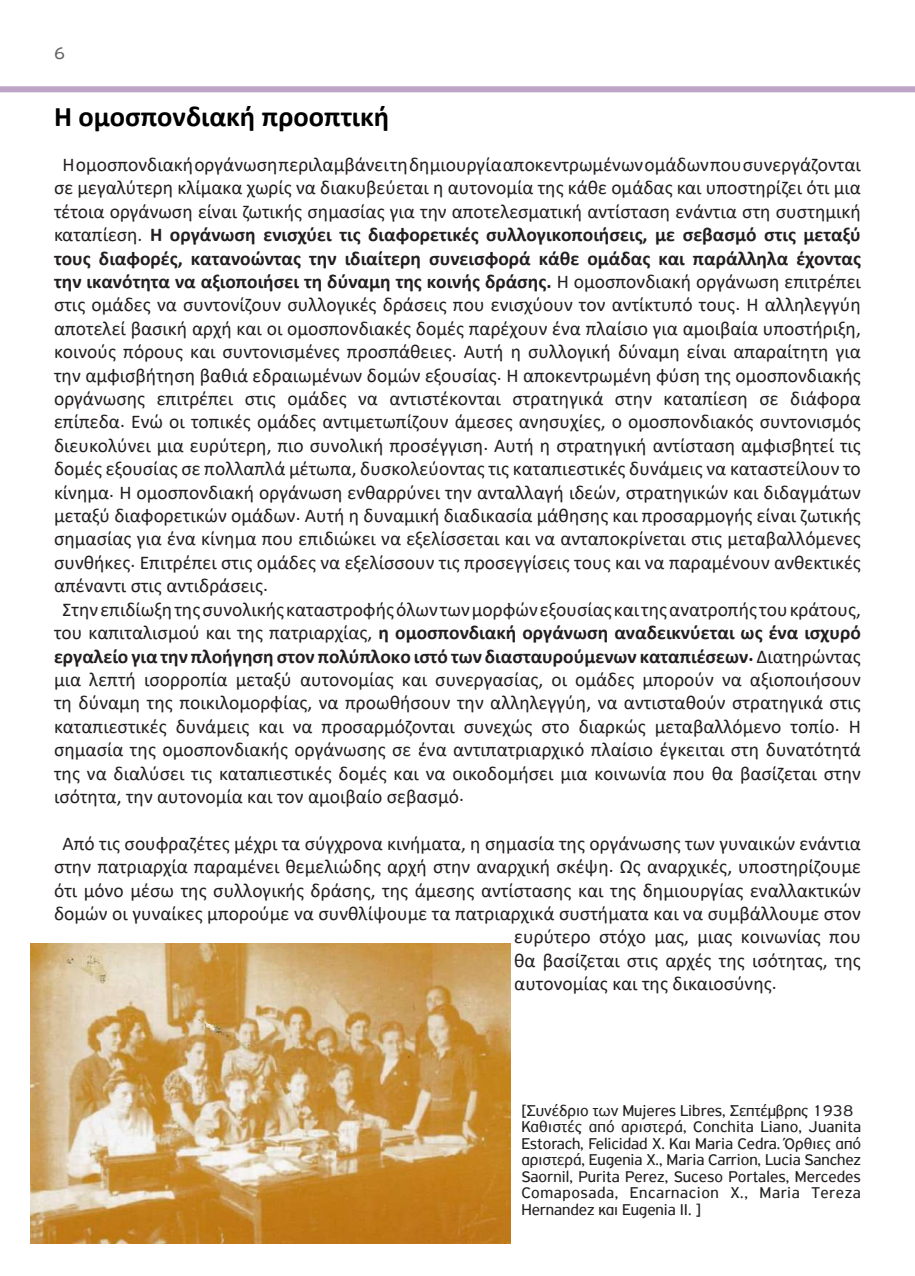
<style>
.page{position:relative;width:915px;height:1276px;background:#fff}
.page>*{position:absolute;margin:0;border:0;box-sizing:border-box;transform-origin:0 0}
.t1{font:700 28.5px "Calibri";color:#000}
.t2{font:19.5px "Calibri";color:#231f20}
.t3{font:700 19.5px "Calibri";color:#231f20}
.t4{font:18px "PF Highway Sans Pro";color:#636366}
.t5{font:16.5px/16.5px "PF Highway Sans Pro";color:#231f20}
.s1{font-weight:400}
</style>
<div class="page">
<img style="left:31px;top:944px;width:479px;height:299px">
<div style="left:0;top:86px;width:914px;height:6px;background:#bca5c7"></div>
<p class="t4" style="left:54px;top:42px;width:13px">6</p>
<h1 class="t1" style="left:54px;top:96px;width:336px">Η ομοσπονδιακή προοπτική</h1>
<p class="t2" style="left:63px;top:151px;width:799px">Η ομοσπονδιακή οργάνωσηπεριλαμβάνει τη δημιουργία αποκεντρωμένων ομάδων που συνεργάζονται</p>
<p class="t2" style="left:54px;top:174px;width:808px">σε μεγαλύτερη κλίμακα χωρίς να διακυβεύεται η αυτονομία της κάθε ομάδας και υποστηρίζει ότι μια</p>
<p class="t2" style="left:54px;top:198px;width:808px">τέτοια οργάνωση είναι ζωτικής σημασίας για την αποτελεσματική αντίσταση ενάντια στη συστημική</p>
<p class="t3" style="left:54px;top:221px;width:808px"><span class="s1">καταπίεση.</span> Η οργάνωση ενισχύει τις διαφορετικές συλλογικοποιήσεις, με σεβασμό στις μεταξύ</p>
<p class="t3" style="left:54px;top:244px;width:808px">τους διαφορές, κατανοώντας την ιδιαίτερη συνεισφορά κάθε ομάδας και παράλληλα έχοντας</p>
<p class="t3" style="left:54px;top:268px;width:808px">την ικανότητα να αξιοποιήσει τη δύναμη της κοινής δράσης. <span class="s1">Η ομοσπονδιακή οργάνωση επιτρέπει</span></p>
<p class="t2" style="left:54px;top:291px;width:808px">στις ομάδες να συντονίζουν συλλογικές δράσεις που ενισχύουν τον αντίκτυπό τους. Η αλληλεγγύη</p>
<p class="t2" style="left:54px;top:315px;width:808px">αποτελεί βασική αρχή και οι ομοσπονδιακές δομές παρέχουν ένα πλαίσιο για αμοιβαία υποστήριξη,</p>
<p class="t2" style="left:54px;top:338px;width:808px">κοινούς πόρους και συντονισμένες προσπάθειες. Αυτή η συλλογική δύναμη είναι απαραίτητη για</p>
<p class="t2" style="left:54px;top:362px;width:808px">την αμφισβήτηση βαθιά εδραιωμένων δομών εξουσίας. Η αποκεντρωμένη φύση της ομοσπονδιακής</p>
<p class="t2" style="left:54px;top:385px;width:808px">οργάνωσης επιτρέπει στις ομάδες να αντιστέκονται στρατηγικά στην καταπίεση σε διάφορα</p>
<p class="t2" style="left:54px;top:408px;width:808px">επίπεδα. Ενώ οι τοπικές ομάδες αντιμετωπίζουν άμεσες ανησυχίες, ο ομοσπονδιακός συντονισμός</p>
<p class="t2" style="left:54px;top:432px;width:808px">διευκολύνει μια ευρύτερη, πιο συνολική προσέγγιση. Αυτή η στρατηγική αντίσταση αμφισβητεί τις</p>
<p class="t2" style="left:54px;top:455px;width:808px">δομές εξουσίας σε πολλαπλά μέτωπα, δυσκολεύοντας τις καταπιεστικές δυνάμεις να καταστείλουν το</p>
<p class="t2" style="left:54px;top:479px;width:808px">κίνημα. Η ομοσπονδιακή οργάνωση ενθαρρύνει την ανταλλαγή ιδεών, στρατηγικών και διδαγμάτων</p>
<p class="t2" style="left:54px;top:502px;width:808px">μεταξύ διαφορετικών ομάδων. Αυτή η δυναμική διαδικασία μάθησης και προσαρμογής είναι ζωτικής</p>
<p class="t2" style="left:54px;top:525px;width:808px">σημασίας για ένα κίνημα που επιδιώκει να εξελίσσεται και να ανταποκρίνεται στις μεταβαλλόμενες</p>
<p class="t2" style="left:54px;top:549px;width:808px">συνθήκες. Επιτρέπει στις ομάδες να εξελίσσουν τις προσεγγίσεις τους και να παραμένουν ανθεκτικές</p>
<p class="t2" style="left:54px;top:572px;width:212px">απέναντι στις αντιδράσεις.</p>
<p class="t2" style="left:63px;top:596px;width:799px">Στην επιδίωξη της συνολικής καταστροφής όλων των μορφών εξουσίας και της ανατροπής του κράτους,</p>
<p class="t3" style="left:54px;top:619px;width:808px"><span class="s1">του καπιταλισμού και της πατριαρχίας,</span> η ομοσπονδιακή οργάνωση αναδεικνύεται ως ένα ισχυρό</p>
<p class="t3" style="left:54px;top:642px;width:808px">εργαλείο για την πλοήγηση στον πολύπλοκο ιστό των διασταυρούμενων καταπιέσεων. <span class="s1">Διατηρώντας</span></p>
<p class="t2" style="left:54px;top:666px;width:808px">μια λεπτή ισορροπία μεταξύ αυτονομίας και συνεργασίας, οι ομάδες μπορούν να αξιοποιήσουν</p>
<p class="t2" style="left:54px;top:689px;width:808px">τη δύναμη της ποικιλομορφίας, να προωθήσουν την αλληλεγγύη, να αντισταθούν στρατηγικά στις</p>
<p class="t2" style="left:54px;top:713px;width:808px">καταπιεστικές δυνάμεις και να προσαρμόζονται συνεχώς στο διαρκώς μεταβαλλόμενο τοπίο. Η</p>
<p class="t2" style="left:54px;top:736px;width:808px">σημασία της ομοσπονδιακής οργάνωσης σε ένα αντιπατριαρχικό πλαίσιο έγκειται στη δυνατότητά</p>
<p class="t2" style="left:54px;top:759px;width:808px">της να διαλύσει τις καταπιεστικές δομές και να οικοδομήσει μια κοινωνία που θα βασίζεται στην</p>
<p class="t2" style="left:54px;top:783px;width:408px">ισότητα, την αυτονομία και τον αμοιβαίο σεβασμό.</p>
<p class="t2" style="left:63px;top:830px;width:799px">Από τις σουφραζέτες μέχρι τα σύγχρονα κινήματα, η σημασία της οργάνωσης των γυναικών ενάντια</p>
<p class="t2" style="left:54px;top:853px;width:808px">στην πατριαρχία παραμένει θεμελιώδης αρχή στην αναρχική σκέψη. Ως αναρχικές, υποστηρίζουμε</p>
<p class="t2" style="left:54px;top:876px;width:808px">ότι μόνο μέσω της συλλογικής δράσης, της άμεσης αντίστασης και της δημιουργίας εναλλακτικών</p>
<p class="t2" style="left:54px;top:900px;width:808px">δομών οι γυναίκες μπορούμε να συνθλίψουμε τα πατριαρχικά συστήματα και να συμβάλλουμε στον</p>
<p class="t2" style="left:514px;top:923px;width:348px">ευρύτερο στόχο μας, μιας κοινωνίας που</p>
<p class="t2" style="left:514px;top:947px;width:348px">θα βασίζεται στις αρχές της ισότητας, της</p>
<p class="t2" style="left:514px;top:970px;width:261px">αυτονομίας και της δικαιοσύνης.</p>
<p class="t5" style="left:521px;top:1101px;width:341px">[Συνέδριο των Mujeres Libres, Σεπτέμβρης 1938<br>Καθιστές από αριστερά, Conchita Liano, Juanita Estorach, Felicidad X. Και Maria Cedra. Όρθιες από αριστερά, Eugenia X., Maria Carrion, Lucia Sanchez Saornil, Purita Perez, Suceso Portales, Mercedes Comaposada, Encarnacion X., Maria Tereza Hernandez και Eugenia II. ]</p>
</div>
